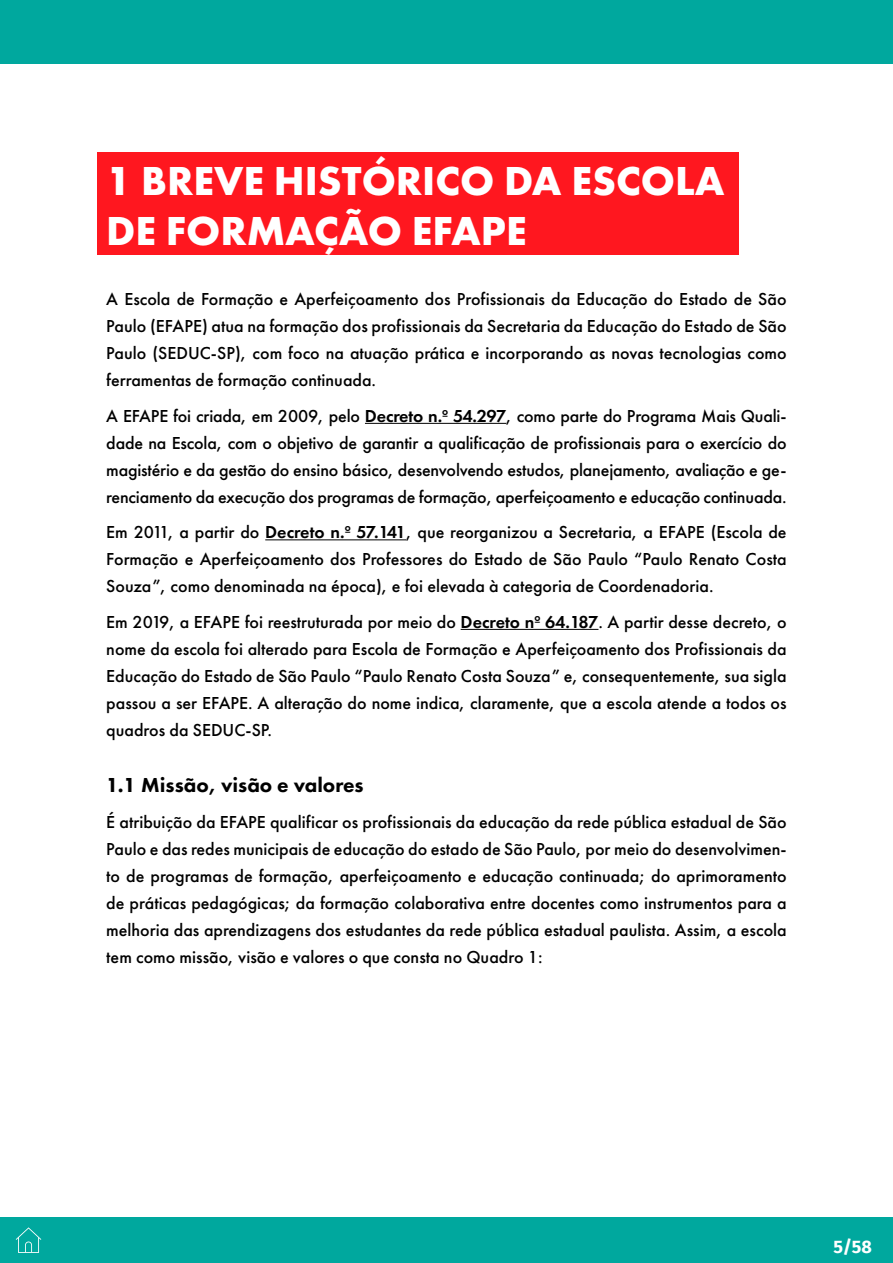
<style>
.page{position:relative;width:893px;height:1263px;background:#fff}
.page>*{position:absolute;margin:0;border:0;box-sizing:border-box;transform-origin:0 0}
.t1{font:700 42px/50.4px "Futura PT";color:#fff}
.t2{font:800 21px "Futura PT";color:#000}
.t3{font:500 18px/27px "Futura PT";color:#000;text-align:justify}
.t4{font:700 18px "Fira Sans";color:#fff}
.s1{font-weight:600}
</style>
<div class="page">
<div style="left:0;top:1217px;width:893px;height:46px;background:#00a89e"></div>
<svg style="left:16px;top:1227px;width:25px;height:26px"></svg>
<div style="left:0;top:0;width:893px;height:64px;background:#00a89e"></div>
<div style="left:98px;top:152px;width:641px;height:103px;background:#ff171f"></div>
<hr style="left:365px;top:423px;width:141px;height:1px;background:#000">
<hr style="left:265px;top:539px;width:141px;height:1px;background:#000">
<hr style="left:461px;top:629px;width:137px;height:1px;background:#000">
<h1 class="t1" style="left:106px;top:154px;width:620px">1 BREVE HISTÓRICO DA ESCOLA<br>DE FORMAÇÃO EFAPE</h1>
<p class="t3" style="left:106px;top:286px;width:682px">A Escola de Formação e Aperfeiçoamento dos Profissionais da Educação do Estado de São Paulo (EFAPE) atua na formação dos profissionais da Secretaria da Educação do Estado de São Paulo (SEDUC-SP), com foco na atuação prática e incorporando as novas tecnologias como ferramentas de formação continuada.</p>
<p class="t3" style="left:106px;top:402px;width:682px">A EFAPE foi criada, em 2009, pelo <span class="s1">Decreto n.º 54.297</span>, como parte do Programa Mais Quali&shy;dade na Escola, com o objetivo de garantir a qualificação de profissionais para o exercício do magistério e da gestão do ensino básico, desenvolvendo estudos, planejamento, avaliação e ge&shy;renciamento da execução dos programas de formação, aperfeiçoamento e educação continuada.</p>
<p class="t3" style="left:106px;top:519px;width:682px">Em 2011, a partir do <span class="s1">Decreto n.º 57.141</span>, que reorganizou a Secretaria, a EFAPE (Escola de Formação e Aperfeiçoamento dos Professores do Estado de São Paulo “Paulo Renato Costa Souza”, como denominada na época), e foi elevada à categoria de Coordenadoria.</p>
<p class="t3" style="left:106px;top:608px;width:682px">Em 2019, a EFAPE foi reestruturada por meio do <span class="s1">Decreto nº 64.187</span>. A partir desse decreto, o nome da escola foi alterado para Escola de Formação e Aperfeiçoamento dos Profissionais da Educação do Estado de São Paulo “Paulo Renato Costa Souza” e, consequentemente, sua sigla passou a ser EFAPE. A alteração do nome indica, claramente, que a escola atende a todos os quadros da SEDUC-SP.</p>
<p class="t2" style="left:106px;top:772px;width:259px">1.1 Missão, visão e valores</p>
<p class="t3" style="left:106px;top:808px;width:682px">É atribuição da EFAPE qualificar os profissionais da educação da rede pública estadual de São Paulo e das redes municipais de educação do estado de São Paulo, por meio do desenvolvimen&shy;to de programas de formação, aperfeiçoamento e educação continuada; do aprimoramento de práticas pedagógicas; da formação colaborativa entre docentes como instrumentos para a melhoria das aprendizagens dos estudantes da rede pública estadual paulista. Assim, a escola tem como missão, visão e valores o que consta no Quadro 1:</p>
<p class="t4" style="left:833px;top:1231px;width:40px">5/58</p>
</div>
